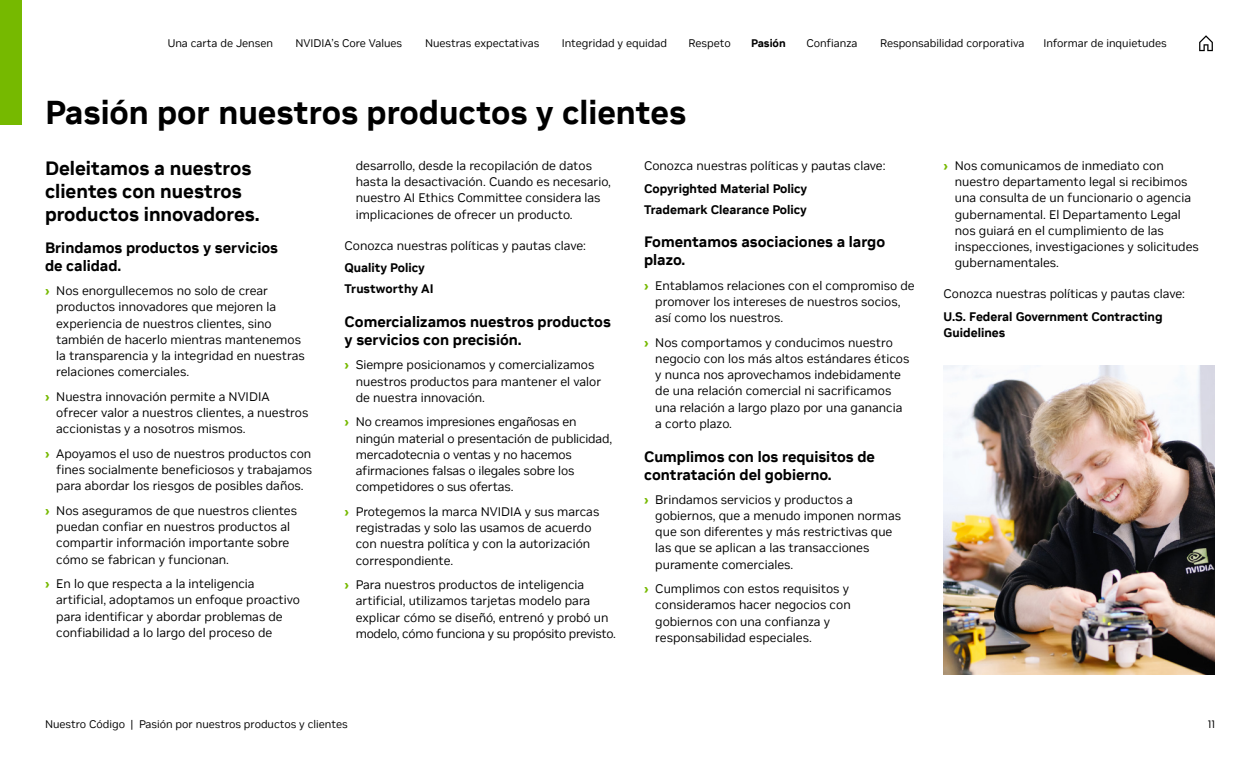
<style>
.page{position:relative;width:1260px;height:765px;background:#fff}
.page>*{position:absolute;margin:0;border:0;box-sizing:border-box;transform-origin:0 0}
.t1{font:700 33px "NVIDIA Sans";color:#000}
.t2{font:700 19.25px/23.1px "NVIDIA Sans";color:#000}
.t3{font:700 15px/18px "NVIDIA Sans";color:#000}
.t4{font:12.38px/16.2px "NVIDIA Sans";color:#000}
.t5{font:700 12.38px/21px "NVIDIA Sans";color:#000}
.t6{font:11px "NVIDIA Sans";color:#000}
.t7{font:700 11px "NVIDIA Sans";color:#000}
.s1{font-weight:700;color:#76b900}
</style>
<div class="page">
<img style="left:944px;top:365px;width:271px;height:310px">
<svg style="left:1199px;top:35px;width:14px;height:16px"></svg>
<div style="left:0;top:0;width:22px;height:124px;background:#76b900"></div>
<p class="t6" style="left:168px;top:37px;width:107px">Una carta de Jensen</p>
<p class="t6" style="left:295px;top:37px;width:108px">NVIDIA’s Core Values</p>
<p class="t6" style="left:425px;top:37px;width:116px">Nuestras expectativas</p>
<p class="t6" style="left:562px;top:37px;width:107px">Integridad y equidad</p>
<p class="t6" style="left:689px;top:37px;width:44px">Respeto</p>
<p class="t7" style="left:751px;top:37px;width:36px">Pasión</p>
<p class="t6" style="left:806px;top:37px;width:53px">Confianza</p>
<p class="t6" style="left:880px;top:37px;width:146px">Responsabilidad corporativa</p>
<p class="t6" style="left:1043px;top:37px;width:125px">Informar de inquietudes</p>
<h1 class="t1" style="left:45px;top:93px;width:643px">Pasión por nuestros productos y clientes</h1>
<h2 class="t2" style="left:45px;top:157px;width:216px">Deleitamos a nuestros clientes con nuestros productos innovadores.</h2>
<p class="t3" style="left:45px;top:239px;width:235px">Brindamos productos y servicios de calidad.</p>
<p class="t4" style="left:56px;top:283px;width:250px;text-indent:-11px"><span class="s1">›</span> Nos enorgullecemos no solo de crear productos innovadores que mejoren la experiencia de nuestros clientes, sino también de hacerlo mientras mantenemos la transparencia y la integridad en nuestras relaciones comerciales.</p>
<p class="t4" style="left:56px;top:388px;width:254px;text-indent:-11px"><span class="s1">›</span> Nuestra innovación permite a NVIDIA ofrecer valor a nuestros clientes, a nuestros accionistas y a nosotros mismos.</p>
<p class="t4" style="left:56px;top:445px;width:258px;text-align:justify;text-indent:-11px"><span class="s1">›</span> Apoyamos el uso de nuestros productos con fines socialmente beneficiosos y trabajamos para abordar los riesgos de posibles daños.</p>
<p class="t4" style="left:56px;top:502px;width:242px;text-indent:-11px"><span class="s1">›</span> Nos aseguramos de que nuestros clientes puedan confiar en nuestros productos al compartir información importante sobre cómo se fabrican y funcionan.</p>
<p class="t4" style="left:56px;top:576px;width:245px;text-indent:-11px"><span class="s1">›</span> En lo que respecta a la inteligencia artificial, adoptamos un enfoque proactivo para identificar y abordar problemas de confiabilidad a lo largo del proceso de</p>
<p class="t4" style="left:356px;top:158px;width:257px">desarrollo, desde la recopilación de datos hasta la desactivación. Cuando es necesario, nuestro AI Ethics Committee considera las implicaciones de ofrecer un producto.</p>
<p class="t4" style="left:345px;top:237px;width:243px">Conozca nuestras políticas y pautas clave:</p>
<p class="t5" style="left:345px;top:258px;width:91px">Quality Policy<br>Trustworthy AI</p>
<p class="t3" style="left:345px;top:313px;width:268px">Comercializamos nuestros productos y servicios con precisión.</p>
<p class="t4" style="left:356px;top:357px;width:247px;text-indent:-11px"><span class="s1">›</span> Siempre posicionamos y comercializamos nuestros productos para mantener el valor de nuestra innovación.</p>
<p class="t4" style="left:356px;top:414px;width:258px;text-indent:-11px"><span class="s1">›</span> No creamos impresiones engañosas en ningún material o presentación de publicidad, mercadotecnia o ventas y no hacemos afirmaciones falsas o ilegales sobre los competidores o sus ofertas.</p>
<p class="t4" style="left:356px;top:503px;width:245px;text-indent:-11px"><span class="s1">›</span> Protegemos la marca NVIDIA y sus marcas registradas y solo las usamos de acuerdo con nuestra política y con la autorización correspondiente.</p>
<p class="t4" style="left:356px;top:577px;width:262px;text-indent:-11px"><span class="s1">›</span> Para nuestros productos de inteligencia artificial, utilizamos tarjetas modelo para explicar cómo se diseñó, entrenó y probó un modelo, cómo funciona y su propósito previsto.</p>
<p class="t4" style="left:644px;top:158px;width:243px">Conozca nuestras políticas y pautas clave:</p>
<p class="t5" style="left:644px;top:178px;width:165px">Copyrighted Material Policy<br>Trademark Clearance Policy</p>
<p class="t3" style="left:644px;top:233px;width:243px">Fomentamos asociaciones a largo plazo.</p>
<p class="t4" style="left:655px;top:277px;width:261px;text-indent:-11px"><span class="s1">›</span> Entablamos relaciones con el compromiso de promover los intereses de nuestros socios, así como los nuestros.</p>
<p class="t4" style="left:655px;top:334px;width:256px;text-indent:-11px"><span class="s1">›</span> Nos comportamos y conducimos nuestro negocio con los más altos estándares éticos y nunca nos aprovechamos indebidamente de una relación comercial ni sacrificamos una relación a largo plazo por una ganancia a corto plazo.</p>
<p class="t3" style="left:644px;top:447px;width:232px">Cumplimos con los requisitos de contratación del gobierno.</p>
<p class="t4" style="left:655px;top:491px;width:247px;text-indent:-11px"><span class="s1">›</span> Brindamos servicios y productos a gobiernos, que a menudo imponen normas que son diferentes y más restrictivas que las que se aplican a las transacciones puramente comerciales.</p>
<p class="t4" style="left:655px;top:581px;width:197px;text-indent:-11px"><span class="s1">›</span> Cumplimos con estos requisitos y consideramos hacer negocios con gobiernos con una confianza y responsabilidad especiales.</p>
<p class="t4" style="left:955px;top:158px;width:246px;text-indent:-11px"><span class="s1">›</span> Nos comunicamos de inmediato con nuestro departamento legal si recibimos una consulta de un funcionario o agencia gubernamental. El Departamento Legal nos guiará en el cumplimiento de las inspecciones, investigaciones y solicitudes gubernamentales.</p>
<p class="t4" style="left:944px;top:286px;width:243px">Conozca nuestras políticas y pautas clave:</p>
<p class="t5" style="left:944px;top:309px;width:221px;line-height:16.2px">U.S. Federal Government Contracting<br>Guidelines</p>
<p class="t6" style="left:45px;top:717px;width:304px">Nuestro Código | Pasión por nuestros productos y clientes</p>
<p class="t6" style="left:1208px;top:717px;width:9px">11</p>
</div>
